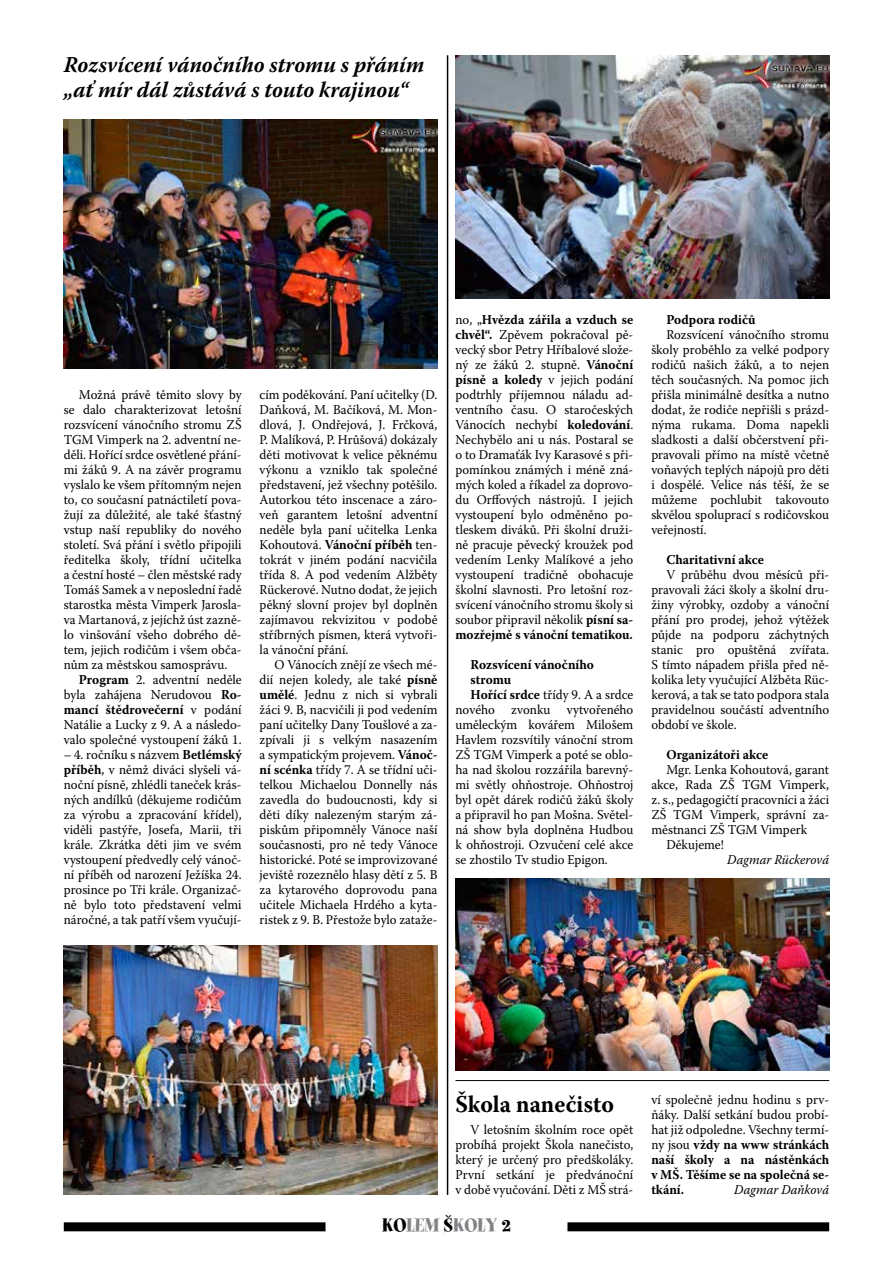
<style>
.page{position:relative;width:893px;height:1263px;background:#fff}
.page>*{position:absolute;margin:0;border:0;box-sizing:border-box;transform-origin:0 0}
.t1{font:700 24px "Warnock Pro";color:#000;scale:.95 1}
.t2{font:italic 700 22.5px/25.5px "Warnock Pro";color:#000;scale:.95 1}
.t3{font:21px "Spumoni LP Std";color:#808285}
.t4{font:13.5px/15px "Warnock Pro";color:#000;text-align:justify;scale:.95 1}
.t5{font:700 13.5px "Warnock Pro";letter-spacing:.005em;color:#000;scale:.95 1}
.t6{font:italic 13.5px "Warnock Pro";color:#000;scale:.95 1}
.s1{font-weight:700}
.s2{color:#000}
</style>
<div class="page">
<div style="left:64px;top:1222px;width:765px;height:9px;background:#000"></div>
<div style="left:326px;top:1218px;width:241px;height:30px;background:#fff"></div>
<hr style="left:447px;top:55px;width:1px;height:1140px;background:#000">
<img style="left:64px;top:945px;width:374px;height:250px">
<img style="left:455px;top:878px;width:375px;height:192px">
<img style="left:455px;top:55px;width:374px;height:243px">
<img style="left:64px;top:119px;width:374px;height:249px">
<hr style="left:455px;top:1080px;width:374px;height:1px;background:#000">
<h2 class="t2" style="left:64px;top:51px;width:381px">Rozsvícení vánočního stromu s přáním „ať mír dál zůstává s touto krajinou“</h2>
<p class="t4" style="left:64px;top:387px;width:189px;text-align:left;text-indent:15px">Možná právě těmito slovy by se dalo charakterizovat letošní rozsvícení vánočního stromu ZŠ<br>TGM</p>
<p class="t4" style="left:64px;top:432px;width:189px;text-indent:33px">Vimperk na 2. adventní ne&shy;děli. Hořící srdce osvětlené přání&shy;mi žáků 9. A na závěr programu vyslalo ke všem přítomným nejen to, co současní patnáctiletí pova&shy;žují za důležité, ale také šťastný vstup naší republiky do nového století. Svá přání i světlo připojili ředitelka školy, třídní učitelka a čestní hosté – člen městské rady Tomáš Samek a v neposlední řadě starostka města Vimperk Jarosla&shy;va Martanová, z jejíchž úst zazně&shy;lo vinšování všeho dobrého dě&shy;tem, jejich rodičům i všem obča&shy;nům za městskou samosprávu.</p>
<p class="t4" style="left:64px;top:672px;width:189px;text-indent:15px"><span class="s1">Program</span> 2. adventní neděle byla zahájena Nerudovou <span class="s1">Ro&shy;mancí štědrovečerní</span> v podání Natálie a Lucky z 9. A a následo&shy;valo společné vystoupení žáků 1.</p>
<p class="t4" style="left:64px;top:747px;width:189px">– 4. ročníku s názvem <span class="s1">Betlémský příběh</span>, v němž diváci slyšeli vá&shy;noční písně, zhlédli taneček krás&shy;ných andílků (děkujeme rodičům za výrobu a zpracování křídel), viděli pastýře, Josefa, Marii, tři krále. Zkrátka děti jim ve svém vystoupení předvedly celý vánoč&shy;ní příběh od narození Ježíška 24. prosince po Tři krále. Organizač&shy;ně bylo toto představení velmi náročné, a tak patří všem vyučují-</p>
<p class="t4" style="left:260px;top:387px;width:189px">cím poděkování. Paní učitelky (D.<br>Daňková, M. Bačíková, M. Mon&shy;dlová, J. Ondřejová, J. Frčková, P. Malíková, P. Hrůšová) dokázaly děti motivovat k velice pěknému výkonu a vzniklo tak společné představení, jež všechny potěšilo.<br>Autorkou této inscenace a záro&shy;veň garantem letošní adventní neděle byla paní učitelka Lenka Kohoutová. <span class="s1">Vánoční příběh</span> ten&shy;tokrát v jiném podání nacvičila třída 8. A pod vedením Alžběty Rückerové. Nutno dodat, že jejich pěkný slovní projev byl doplněn zajímavou rekvizitou v podobě stříbrných písmen, která vytvoři&shy;la vánoční přání.</p>
<p class="t4" style="left:260px;top:657px;width:189px;text-indent:15px">O Vánocích znějí ze všech mé&shy;dií nejen koledy, ale také <span class="s1">písně umělé</span>. Jednu z nich si vybrali žáci 9. B, nacvičili ji pod vedením paní učitelky Dany Toušlové a za&shy;zpívali ji s velkým nasazením a sympatickým projevem. <span class="s1">Vánoč&shy;ní scénka</span> třídy 7. A se třídní uči&shy;telkou Michaelou Donnelly nás zavedla do budoucnosti, kdy si děti díky nalezeným starým zá&shy;piskům připomněly Vánoce naší současnosti, pro ně tedy Vánoce historické. Poté se improvizované jeviště rozeznělo hlasy dětí z 5. B za kytarového doprovodu pana učitele Michaela Hrdého a kyta&shy;ristek z 9. B. Přestože bylo zataže-</p>
<p class="t4" style="left:455px;top:312px;width:189px">no, „<span class="s1">Hvězda zářila a vzduch se chvěl“.</span> Zpěvem pokračoval pě&shy;vecký sbor Petry Hříbalové slože&shy;ný ze žáků 2. stupně. <span class="s1">Vánoční písně a koledy</span> v jejich podání podtrhly příjemnou náladu ad&shy;ventního času. O staročeských Vánocích nechybí <span class="s1">koledování</span>.<br>Nechybělo ani u nás. Postaral se o to Dramaťák Ivy Karasové s při&shy;pomínkou známých i méně zná&shy;mých koled a říkadel za doprovo&shy;du Orffových nástrojů. I jejich vystoupení bylo odměněno po&shy;tleskem diváků. Při školní druži&shy;ně pracuje pěvecký kroužek pod vedením Lenky Malíkové a jeho vystoupení tradičně obohacuje školní slavnosti. Pro letošní roz&shy;svícení vánočního stromu školy si soubor připravil několik <span class="s1">písní sa&shy;mozřejmě s vánoční tematikou.</span></p>
<p class="t5" style="left:470px;top:656px;width:131px">Rozsvícení vánočního</p>
<p class="t5" style="left:470px;top:671px;width:44px">stromu</p>
<p class="t4" style="left:470px;top:687px;width:173px"><span class="s1">Hořící srdce</span> třídy 9. A a srdce</p>
<p class="t4" style="left:455px;top:702px;width:189px">nového zvonku vytvořeného</p>
<p class="t4" style="left:455px;top:717px;width:189px">uměleckým kovářem Milošem</p>
<p class="t4" style="left:455px;top:732px;width:189px">Havlem rozsvítily vánoční strom</p>
<p class="t4" style="left:455px;top:747px;width:31px">ZŠ TGM</p>
<p class="t4" style="left:455px;top:747px;width:189px;text-indent:51px">Vimperk a poté se oblo&shy;ha nad školou rozzářila barevný&shy;mi světly ohňostroje. Ohňostroj byl opět dárek rodičů žáků školy a připravil ho pan Mošna. Světel&shy;ná show byla doplněna Hudbou k ohňostroji. Ozvučení celé akce se zhostilo Tv studio Epigon.</p>
<p class="t5" style="left:666px;top:311px;width:95px">Podpora rodičů</p>
<p class="t4" style="left:651px;top:327px;width:189px;text-indent:15px">Rozsvícení vánočního stromu školy proběhlo za velké podpory rodičů našich žáků, a to nejen těch současných. Na pomoc jich přišla minimálně desítka a nutno dodat, že rodiče nepřišli s prázd&shy;nýma rukama. Doma napekli sladkosti a další občerstvení při&shy;pravovali přímo na místě včetně voňavých teplých nápojů pro děti i dospělé. Velice nás těší, že se můžeme pochlubit takovouto skvělou spoluprací s rodičovskou veřejností.</p>
<p class="t5" style="left:666px;top:551px;width:104px">Charitativní akce</p>
<p class="t4" style="left:651px;top:567px;width:189px;text-indent:15px">V průběhu dvou měsíců při&shy;pravovali žáci školy a školní dru&shy;žiny výrobky, ozdoby a vánoční přání pro prodej, jehož výtěžek půjde na podporu záchytných stanic pro opuštěná zvířata.<br>S tímto nápadem přišla před ně&shy;kolika lety vyučující Alžběta Rüc&shy;kerová, a tak se tato podpora stala pravidelnou součástí adventního období ve škole.</p>
<p class="t5" style="left:666px;top:746px;width:109px">Organizátoři akce</p>
<p class="t4" style="left:651px;top:762px;width:189px;text-indent:15px">Mgr. Lenka Kohoutová, garant akce, Rada ZŠ TGM</p>
<p class="t4" style="left:651px;top:777px;width:189px;text-indent:128px">Vimperk, z. s., pedagogičtí pracovníci a žáci ZŠ TGM</p>
<p class="t4" style="left:651px;top:807px;width:189px;text-indent:59px">Vimperk, správní za&shy;městnanci ZŠ TGM</p>
<p class="t4" style="left:760px;top:822px;width:50px">Vimperk</p>
<p class="t4" style="left:666px;top:837px;width:62px">Děkujeme!</p>
<p class="t6" style="left:727px;top:851px;width:109px">Dagmar Rückerová</p>
<h1 class="t1" style="left:455px;top:1090px;width:168px">Škola nanečisto</h1>
<p class="t4" style="left:455px;top:1122px;width:189px;text-indent:15px">V letošním školním roce opět probíhá projekt Škola nanečisto, který je určený pro předškoláky.<br>První setkání je předvánoční v době vyučování. Děti z MŠ strá-</p>
<h3 class="t3" style="left:382px;top:1214px;width:130px"><span class="s2">KO</span>LEM <span class="s2">Š</span>KOLY <span class="s2">2</span></h3>
<p class="t4" style="left:651px;top:1092px;width:189px">ví společně jednu hodinu s prv&shy;ňáky. Další setkání budou probí&shy;hat již odpoledne. Všechny termí&shy;ny jsou <span class="s1">vždy na www stránkách naší školy a na nástěnkách v MŠ. Těšíme se na společná se&shy;tkání.</span></p>
<p class="t6" style="left:734px;top:1181px;width:101px">Dagmar Daňková</p>
</div>
